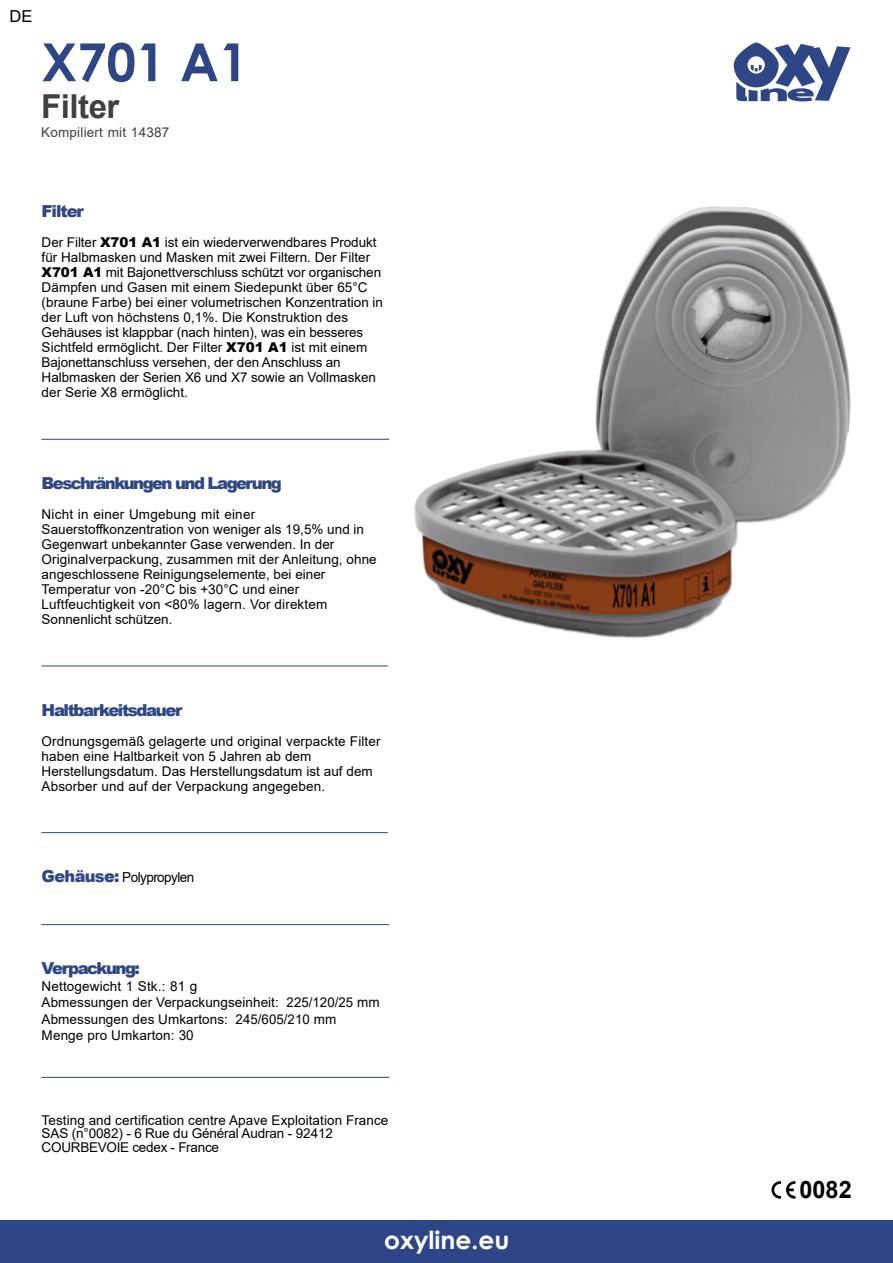
<style>
.page{position:relative;width:893px;height:1263px;background:#fff}
.page>*{position:absolute;margin:0;border:0;box-sizing:border-box;transform-origin:0 0}
.t1{font:700 52.5px "Century Gothic";color:#2e4685}
.t2{font:700 33px "Arial";letter-spacing:-.015em;color:#41403f}
.t3{font:700 24.9px "Century Gothic";color:#fff}
.t4{font:700 24px "Arial";color:#000}
.t5{font:900 16.5px "Arial";letter-spacing:-.09em;color:#2e4685}
.t6{font:16.5px "Arial";color:#000}
.t7{font:13.8px "Arial";letter-spacing:-.04em;color:#000}
.t8{font:13.5px/15px "Arial";color:#000}
.t9{font:13.5px "Arial";letter-spacing:.015em;color:#41403f}
.s1{font-weight:900}
.s2{font-weight:900;font-size:16.5px;color:#2e4685}
.s3{font-size:13.8px}
</style>
<div class="page">
<img style="left:414px;top:206px;width:437px;height:432px">
<div style="left:0;top:1220px;width:893px;height:43px;background:#2e4685"></div>
<svg style="left:734px;top:43px;width:116px;height:58px"></svg>
<svg style="left:772px;top:1181px;width:23px;height:18px"></svg>
<hr style="left:42px;top:832px;width:345px;height:1px;background:#2e4685">
<hr style="left:42px;top:665px;width:345px;height:1px;background:#2e4685">
<hr style="left:42px;top:439px;width:347px;height:1px;background:#2e4685">
<hr style="left:42px;top:924px;width:347px;height:1px;background:#2e4685">
<hr style="left:42px;top:1077px;width:347px;height:1px;background:#2e4685">
<p class="t6" style="left:10px;top:10px;width:24px">DE</p>
<h1 class="t1" style="left:41px;top:42px;width:208px">X701 A1</h1>
<h2 class="t2" style="left:41px;top:94px;width:80px">Filter</h2>
<p class="t9" style="left:41px;top:127px;width:130px">Kompiliert mit 14387</p>
<p class="t5" style="left:42px;top:205px;width:44px">Filter</p>
<p class="t8" style="left:42px;top:236px;width:343px">Der Filter <span class="s1">X701 A1</span> ist ein wiederverwendbares Produkt für Halbmasken und Masken mit zwei Filtern. Der Filter <span class="s1">X701 A1</span> mit Bajonettverschluss schützt vor organischen Dämpfen und Gasen mit einem Siedepunkt über 65°C (braune Farbe) bei einer volumetrischen Konzentration in der Luft von höchstens 0,1%. Die Konstruktion des Gehäuses ist klappbar (nach hinten), was ein besseres Sichtfeld ermöglicht. Der Filter <span class="s1">X701 A1</span> ist mit einem Bajonettanschluss versehen, der den Anschluss an Halbmasken der Serien X6 und X7 sowie an Vollmasken der Serie X8 ermöglicht.</p>
<p class="t5" style="left:42px;top:477px;width:242px">Beschränkungen und Lagerung</p>
<p class="t8" style="left:42px;top:508px;width:337px">Nicht in einer Umgebung mit einer Sauerstoffkonzentration von weniger als 19,5% und in Gegenwart unbekannter Gase verwenden. In der Originalverpackung, zusammen mit der Anleitung, ohne angeschlossene Reinigungselemente, bei einer Temperatur von -20°C bis +30°C und einer Luftfeuchtigkeit von &lt;80% lagern. Vor direktem Sonnenlicht schützen.</p>
<p class="t5" style="left:42px;top:704px;width:142px">Haltbarkeitsdauer</p>
<p class="t8" style="left:42px;top:734px;width:340px">Ordnungsgemäß gelagerte und original verpackte Filter haben eine Haltbarkeit von 5 Jahren ab dem Herstellungsdatum. Das Herstellungsdatum ist auf dem Absorber und auf der Verpackung angegeben.</p>
<p class="t7" style="left:42px;top:872px;width:154px"><span class="s2">Gehäuse:</span> Polypropylen</p>
<p class="t5" style="left:42px;top:962px;width:100px">Verpackung:</p>
<p class="t8" style="left:42px;top:979px;width:340px;line-height:16.5px">Nettogewicht 1 Stk<span class="s3">.: 81 g<br></span>Abmessungen der Verpackungseinheit: 225/120/25 <span class="s3">mm </span>Abmessungen des Umkartons<span class="s3">:</span> 245/605/210 <span class="s3">mm </span>Menge pro Umkarton<span class="s3">: 30</span></p>
<p class="t8" style="left:42px;top:1114px;width:348px;line-height:13.5px">Testing and certification centre Apave Exploitation France<br>SAS (n°0082) - 6 Rue du Général Audran - 92412<br>COURBEVOIE cedex - France</p>
<h3 class="t3" style="left:384px;top:1230px;width:127px">oxyline.eu</h3>
<h3 class="t4" style="left:799px;top:1181px;width:54px">0082</h3>
</div>
